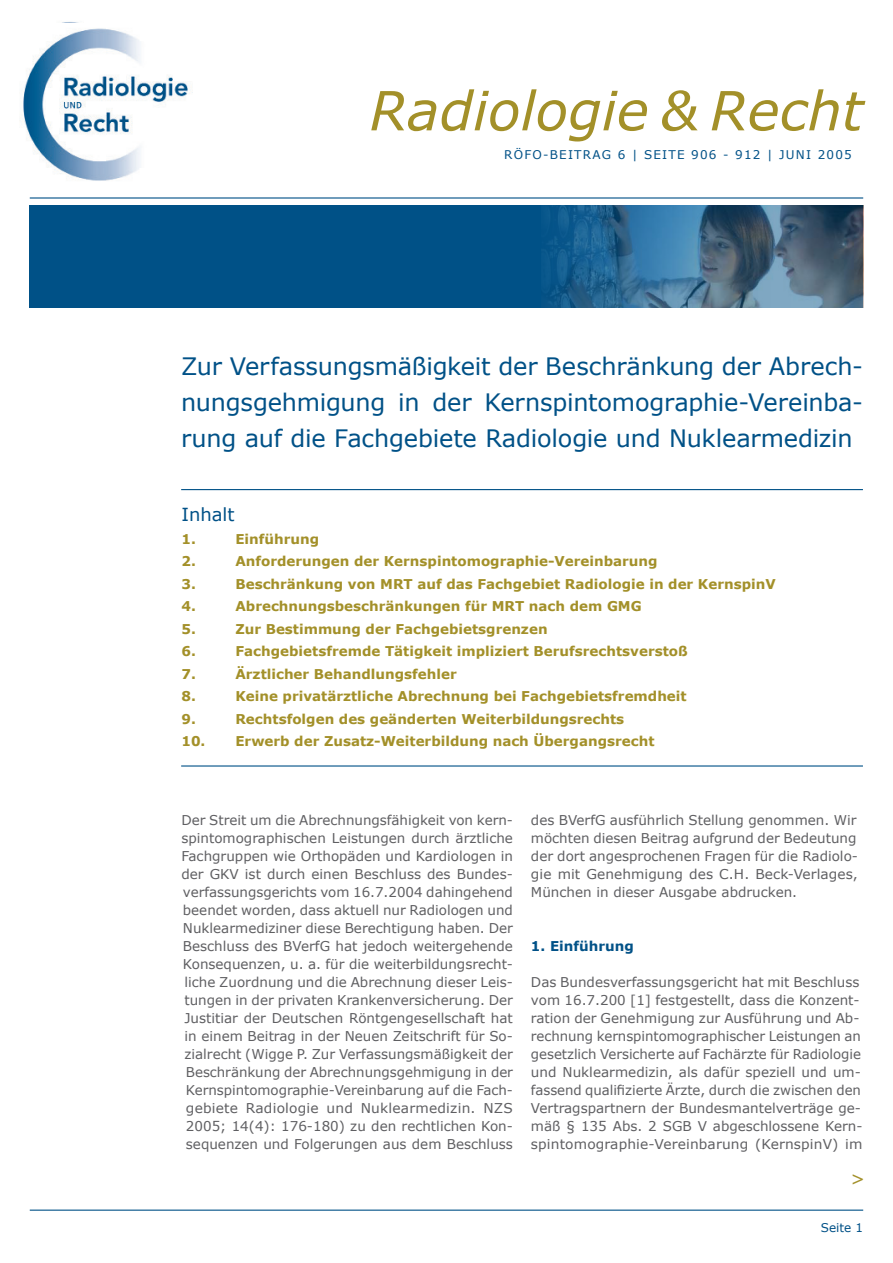
<style>
.page{position:relative;width:893px;height:1263px;background:#fff}
.page>*{position:absolute;margin:0;border:0;box-sizing:border-box;transform-origin:0 0}
.t1{font:italic 54px "Verdana";color:#a39029}
.Subhead_9pt___ZA_12{font:24px/36px "Verdana";letter-spacing:-.01em;color:#005187;text-align:justify}
.t2{font:18px "Verdana";color:#005187}
.t3{font:18px "Verdana";color:#a39029}
.Fließtext{font:13.5px/18px "Verdana";color:#5f5f62;text-align:center}
.t4{font:700 13.5px "Verdana";color:#a39029}
.Subhead_9pt___ZA_12-2{font:700 13.5px "Verdana";color:#005187}
.t5{font:12px "Verdana";letter-spacing:.1em;color:#005187}
</style>
<div class="page">
<hr style="left:30px;top:1209px;width:833px;height:2px;background:#005187">
<img style="left:23px;top:28px;width:170px;height:153px">
<hr style="left:181px;top:765px;width:682px;height:1px;background:#005187">
<hr style="left:30px;top:197px;width:833px;height:2px;background:#005187">
<div style="left:30px;top:206px;width:833px;height:102px;background:#005187"></div>
<img style="left:542px;top:206px;width:321px;height:102px">
<hr style="left:181px;top:489px;width:682px;height:1px;background:#005187">
<p class="t1" style="left:369px;top:74px;width:495px">Radiologie &amp; Recht</p>
<p class="t5" style="left:504px;top:146px;width:349px">RÖFO-BEITRAG 6 | SEITE 906 - 912 | JUNI 2005</p>
<p class="Subhead_9pt___ZA_12" style="left:181px;top:348px;width:683px">Zur Verfassungsmäßigkeit der Beschränkung der Abrech&shy;nungsgehmigung in der Kernspintomographie-Vereinba&shy;rung auf die Fachgebiete Radiologie und Nuklearmedizin</p>
<p class="t2" style="left:181px;top:502px;width:55px">Inhalt</p>
<p class="t4" style="left:181px;top:529px;width:16px">1.</p>
<p class="t4" style="left:235px;top:529px;width:85px">Einführung</p>
<p class="t4" style="left:181px;top:552px;width:16px">2.</p>
<p class="t4" style="left:235px;top:552px;width:424px">Anforderungen der Kernspintomographie-Vereinbarung</p>
<p class="t4" style="left:181px;top:574px;width:16px">3.</p>
<p class="t4" style="left:235px;top:574px;width:542px">Beschränkung von MRT auf das Fachgebiet Radiologie in der KernspinV</p>
<p class="t4" style="left:181px;top:597px;width:16px">4.</p>
<p class="t4" style="left:235px;top:597px;width:408px">Abrechnungsbeschränkungen für MRT nach dem GMG</p>
<p class="t4" style="left:181px;top:619px;width:16px">5.</p>
<p class="t4" style="left:235px;top:619px;width:314px">Zur Bestimmung der Fachgebietsgrenzen</p>
<p class="t4" style="left:181px;top:642px;width:16px">6.</p>
<p class="t4" style="left:235px;top:642px;width:454px">Fachgebietsfremde Tätigkeit impliziert Berufsrechtsverstoß</p>
<p class="t4" style="left:181px;top:664px;width:16px">7.</p>
<p class="t4" style="left:235px;top:664px;width:223px">Ärztlicher Behandlungsfehler</p>
<p class="t4" style="left:181px;top:687px;width:16px">8.</p>
<p class="t4" style="left:235px;top:687px;width:453px">Keine privatärztliche Abrechnung bei Fachgebietsfremdheit</p>
<p class="t4" style="left:181px;top:709px;width:16px">9.</p>
<p class="t4" style="left:235px;top:709px;width:390px">Rechtsfolgen des geänderten Weiterbildungsrechts</p>
<p class="t4" style="left:181px;top:732px;width:475px">10. Erwerb der Zusatz-Weiterbildung nach Übergangsrecht</p>
<p class="Fließtext" style="left:181px;top:811px;width:333px">Der Streit um die Abrechnungsfähigkeit von kern&shy;spintomographischen Leistungen durch ärztliche Fachgruppen wie Orthopäden und Kardiologen in der GKV ist durch einen Beschluss des Bundes&shy;verfassungsgerichts vom 16.7.2004 dahingehend beendet worden, dass aktuell nur Radiologen und Nuklearmediziner diese Berechtigung haben. Der Beschluss des BVerfG hat jedoch weitergehende Konsequenzen, u. a. für die weiterbildungsrecht&shy;liche Zuordnung und die Abrechnung dieser Leis&shy;tungen in der privaten Krankenversicherung. Der Justitiar der Deutschen Röntgengesellschaft hat in einem Beitrag in der Neuen Zeitschrift für So&shy;zialrecht (Wigge P. Zur Verfassungsmäßigkeit der Beschränkung der Abrechnungsgehmigung in der Kernspintomographie-Vereinbarung auf die Fach&shy;gebiete Radiologie und Nuklearmedizin. NZS 2005; 14(4): 176-180) zu den rechtlichen Kon&shy;sequenzen und Folgerungen aus dem Beschluss</p>
<p class="Fließtext" style="left:531px;top:811px;width:329px;text-align:justify">des BVerfG ausführlich Stellung genommen. Wir möchten diesen Beitrag aufgrund der Bedeutung der dort angesprochenen Fragen für die Radiolo&shy;gie mit Genehmigung des C.H. Beck-Verlages, München in dieser Ausgabe abdrucken.</p>
<p class="Subhead_9pt___ZA_12-2" style="left:531px;top:937px;width:104px">1. Einführung</p>
<p class="Fließtext" style="left:531px;top:973px;width:333px;text-align:left">Das Bundesverfassungsgericht hat mit Beschluss vom 16.7.200 [1] festgestellt, dass die Konzent&shy;ration der Genehmigung zur Ausführung und Ab&shy;rechnung kernspintomographischer Leistungen an gesetzlich Versicherte auf Fachärzte für Radiologie und Nuklearmedizin, als dafür speziell und um&shy;fassend qualifizierte Ärzte, durch die zwischen den Vertragspartnern der Bundesmantelverträge ge&shy;mäß § 135 Abs. 2 SGB V abgeschlossene Kern&shy;spintomographie-Vereinbarung (KernspinV) im</p>
<p class="t3" style="left:850px;top:1166px;width:16px">&gt;</p>
<p class="t5" style="left:821px;top:1219px;width:44px">Seite 1</p>
</div>
